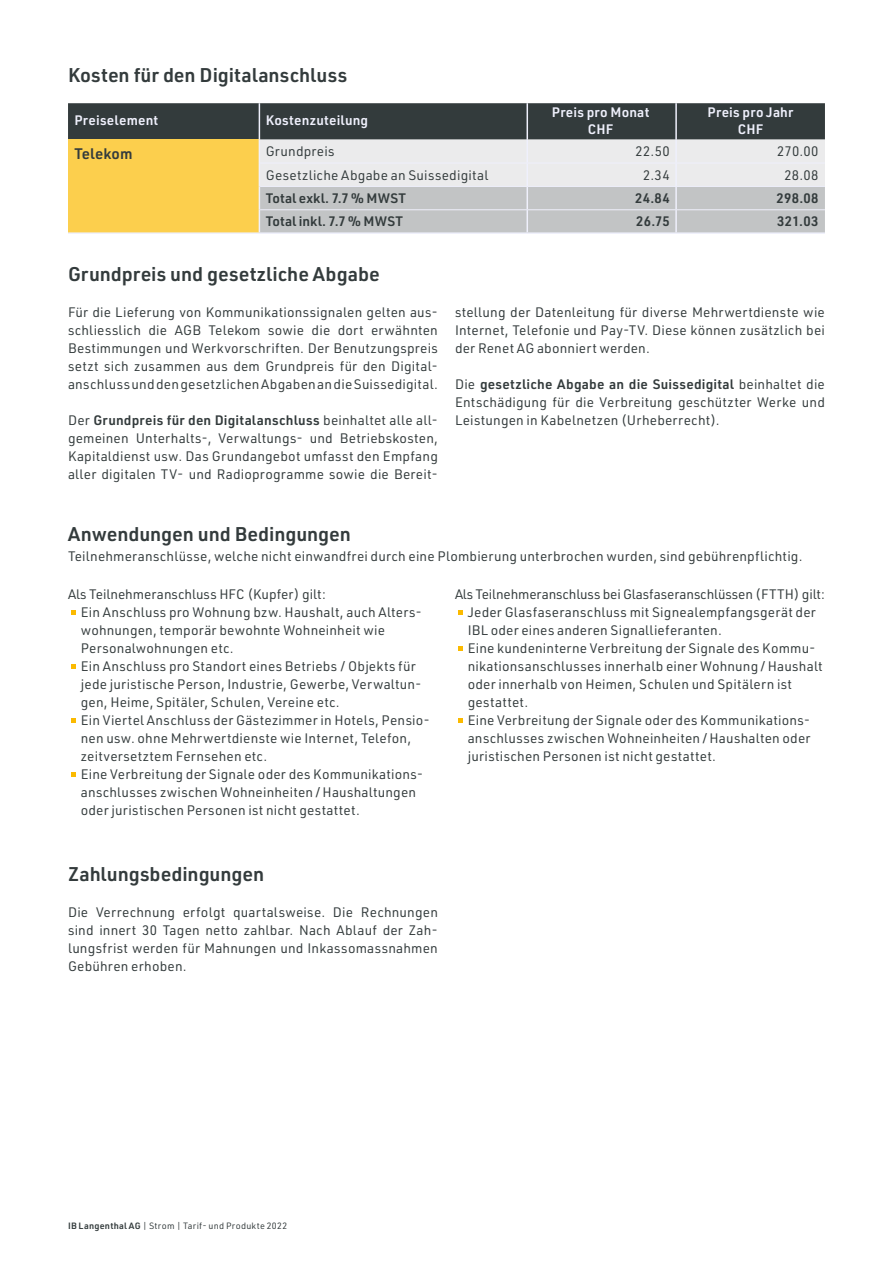
<style>
.page{position:relative;width:893px;height:1263px;background:#fff}
.page>*{position:absolute;margin:0;border:0;box-sizing:border-box;transform-origin:0 0}
.Lead_13_16{font:600 19.5px "URWDIN";letter-spacing:-.005em;color:#333b3c}
.Lauftext_9-12{font:600 19.5px "URWDIN";color:#333b3c}
.Lauftext_9-12-2{font:600 15px "URWDIN";letter-spacing:.005em;color:#333b3c}
.Lauftext_9-12-3{font:13.5px/18px "URWDIN";letter-spacing:.01em;color:#333b3c;text-align:justify}
.Bullet{font:13.5px/18px "URWDIN";letter-spacing:.015em;color:#333b3c}
.Lead_13_16-2{font:13.5px "URWDIN";letter-spacing:.015em;color:#333b3c}
.Kleintext{font:600 13.5px/16.5px "URWDIN";letter-spacing:.02em;color:#eff0fc;text-align:center}
.Lauftext_9-12-4{font:600 13.5px "URWDIN";letter-spacing:.02em;color:#333b3c}
.Lauftext_9-12-5{font:13.5px "URWDIN";letter-spacing:-.01em;color:#333b3c}
.t1{font:9px "URWDIN";letter-spacing:.035em;color:#333b3c}
.s1{font-weight:600}
</style>
<div class="page">
<svg style="left:68px;top:103px;width:757px;height:129px;background:#afa992"></svg>
<hr style="left:675px;top:103px;width:2px;height:37px;background:#eff0fc">
<hr style="left:675px;top:140px;width:2px;height:23px;background:#eff0fc">
<hr style="left:675px;top:163px;width:2px;height:23px;background:#eff0fc">
<hr style="left:675px;top:187px;width:2px;height:22px;background:#eff0fc">
<hr style="left:675px;top:210px;width:2px;height:22px;background:#eff0fc">
<hr style="left:526px;top:103px;width:2px;height:37px;background:#eff0fc">
<hr style="left:526px;top:140px;width:2px;height:23px;background:#eff0fc">
<hr style="left:526px;top:163px;width:2px;height:23px;background:#eff0fc">
<hr style="left:526px;top:187px;width:2px;height:22px;background:#eff0fc">
<hr style="left:526px;top:210px;width:2px;height:22px;background:#eff0fc">
<hr style="left:259px;top:232px;width:268px;height:2px;background:#eff0fc">
<hr style="left:527px;top:232px;width:149px;height:2px;background:#eff0fc">
<hr style="left:676px;top:232px;width:149px;height:2px;background:#eff0fc">
<hr style="left:68px;top:232px;width:191px;height:2px;background:#eff0fc">
<hr style="left:260px;top:163px;width:267px;height:1px;background:#eff0fc">
<hr style="left:527px;top:163px;width:149px;height:1px;background:#eff0fc">
<hr style="left:676px;top:163px;width:149px;height:1px;background:#eff0fc">
<hr style="left:260px;top:186px;width:267px;height:1px;background:#eff0fc">
<hr style="left:527px;top:186px;width:149px;height:1px;background:#eff0fc">
<hr style="left:676px;top:186px;width:149px;height:1px;background:#eff0fc">
<hr style="left:260px;top:209px;width:267px;height:1px;background:#eff0fc">
<hr style="left:527px;top:209px;width:149px;height:1px;background:#eff0fc">
<hr style="left:676px;top:209px;width:149px;height:1px;background:#eff0fc">
<svg style="left:71px;top:610px;width:4px;height:5px"></svg>
<svg style="left:71px;top:664px;width:4px;height:5px"></svg>
<svg style="left:71px;top:718px;width:4px;height:5px"></svg>
<svg style="left:71px;top:772px;width:4px;height:5px"></svg>
<svg style="left:458px;top:610px;width:4px;height:5px"></svg>
<svg style="left:458px;top:646px;width:4px;height:5px"></svg>
<svg style="left:458px;top:718px;width:4px;height:5px"></svg>
<p class="Lead_13_16" style="left:68px;top:62px;width:281px">Kosten für den Digitalanschluss</p>
<p class="Kleintext" style="left:74px;top:112px;width:85px">Preiselement</p>
<p class="Kleintext" style="left:266px;top:112px;width:104px">Kostenzuteilung</p>
<p class="Kleintext" style="left:552px;top:104px;width:99px">Preis pro Monat<br>CHF</p>
<p class="Kleintext" style="left:708px;top:104px;width:87px">Preis pro Jahr<br>CHF</p>
<p class="Lauftext_9-12-2" style="left:74px;top:143px;width:60px">Telekom</p>
<p class="Lauftext_9-12-3" style="left:266px;top:142px;width:70px">Grundpreis</p>
<p class="Lauftext_9-12-3" style="left:635px;top:142px;width:36px">22.50</p>
<p class="Lauftext_9-12-3" style="left:777px;top:142px;width:43px">270.00</p>
<p class="Lauftext_9-12-3" style="left:266px;top:165px;width:224px">Gesetzliche Abgabe an Suissedigital</p>
<p class="Lauftext_9-12-3" style="left:643px;top:165px;width:28px">2.34</p>
<p class="Lauftext_9-12-3" style="left:784px;top:165px;width:36px">28.08</p>
<p class="Lauftext_9-12-4" style="left:266px;top:189px;width:142px">Total exkl. 7.7 % MWST</p>
<p class="Lauftext_9-12-4" style="left:635px;top:189px;width:36px">24.84</p>
<p class="Lauftext_9-12-4" style="left:776px;top:189px;width:44px">298.08</p>
<p class="Lauftext_9-12-4" style="left:266px;top:212px;width:139px">Total inkl. 7.7 % MWST</p>
<p class="Lauftext_9-12-4" style="left:636px;top:212px;width:35px">26.75</p>
<p class="Lauftext_9-12-4" style="left:777px;top:212px;width:43px">321.03</p>
<p class="Lauftext_9-12" style="left:68px;top:261px;width:313px">Grundpreis und gesetzliche Abgabe</p>
<p class="Lauftext_9-12-3" style="left:68px;top:303px;width:371px;text-align:left">Für die Lieferung von Kommunikationssignalen gelten aus&shy;schliesslich die AGB Telekom sowie die dort erwähnten Bestimmungen und Werkvorschriften. Der Benutzungspreis setzt sich zusammen aus dem Grundpreis für den Digital&shy;anschluss und den gesetzlichen Abgaben an die Suissedigital.</p>
<p class="Lauftext_9-12-3" style="left:68px;top:411px;width:371px">Der <span class="s1">Grundpreis für den Digitalanschluss</span> beinhaltet alle all&shy;gemeinen Unterhalts-, Verwaltungs- und Betriebskosten, Kapitaldienst usw. Das Grundangebot umfasst den Empfang aller digitalen TV- und Radioprogramme sowie die Bereit-</p>
<p class="Lauftext_9-12-3" style="left:455px;top:303px;width:371px">stellung der Datenleitung für diverse Mehrwertdienste wie Internet, Telefonie und Pay-TV. Diese können zusätzlich bei der Renet AG abonniert werden.</p>
<p class="Lauftext_9-12-3" style="left:455px;top:375px;width:371px">Die <span class="s1">gesetzliche Abgabe an die Suissedigital</span> beinhaltet die Entschädigung für die Verbreitung geschützter Werke und Leistungen in Kabelnetzen (Urheberrecht).</p>
<p class="Lead_13_16" style="left:68px;top:521px;width:284px">Anwendungen und Bedingungen</p>
<p class="Lead_13_16-2" style="left:68px;top:547px;width:736px">Teilnehmeranschlüsse, welche nicht einwandfrei durch eine Plombierung unterbrochen wurden, sind gebührenpflichtig.</p>
<p class="Lauftext_9-12-3" style="left:68px;top:585px;width:259px">Als Teilnehmeranschluss HFC (Kupfer) gilt:</p>
<p class="Bullet" style="left:81px;top:603px;width:343px">Ein Anschluss pro Wohnung bzw. Haushalt, auch Alters&shy;wohnungen, temporär bewohnte Wohneinheit wie<br>Personalwohnungen etc.</p>
<p class="Bullet" style="left:81px;top:657px;width:342px">Ein Anschluss pro Standort eines Betriebs / Objekts für jede juristische Person, Industrie, Gewerbe, Verwaltun&shy;gen, Heime, Spitäler, Schulen, Vereine etc.</p>
<p class="Bullet" style="left:81px;top:711px;width:351px">Ein Viertel Anschluss der Gästezimmer in Hotels, Pensio&shy;nen usw. ohne Mehrwertdienste wie Internet, Telefon, zeitversetztem Fernsehen etc.</p>
<p class="Bullet" style="left:81px;top:765px;width:344px">Eine Verbreitung der Signale oder des Kommunikations&shy;anschlusses zwischen Wohneinheiten / Haushaltungen oder juristischen Personen ist nicht gestattet.</p>
<p class="Lauftext_9-12-5" style="left:455px;top:585px;width:371px">Als Teilnehmeranschluss bei Glasfaseranschlüssen (FTTH) gilt:</p>
<p class="Bullet" style="left:468px;top:603px;width:350px">Jeder Glasfaseranschluss mit Signealempfangsgerät der<br>IBL oder eines anderen Signallieferanten.</p>
<p class="Bullet" style="left:468px;top:639px;width:357px">Eine kundeninterne Verbreitung der Signale des Kommu&shy;nikationsanschlusses innerhalb einer Wohnung / Haushalt oder innerhalb von Heimen, Schulen und Spitälern ist gestattet.</p>
<p class="Bullet" style="left:468px;top:711px;width:344px;text-align:justify">Eine Verbreitung der Signale oder des Kommunikations&shy;anschlusses zwischen Wohneinheiten / Haushalten oder juristischen Personen ist nicht gestattet.</p>
<p class="Lauftext_9-12" style="left:68px;top:861px;width:198px">Zahlungsbedingungen</p>
<p class="Lauftext_9-12-3" style="left:68px;top:903px;width:371px">Die Verrechnung erfolgt quartalsweise. Die Rechnungen sind innert 30 Tagen netto zahlbar. Nach Ablauf der Zah&shy;lungsfrist werden für Mahnungen und Inkassomassnahmen Gebühren erhoben.</p>
<p class="t1" style="left:68px;top:1220px;width:221px"><span class="s1">IB Langenthal AG</span> | Strom | Tarif- und Produkte 2022</p>
</div>
